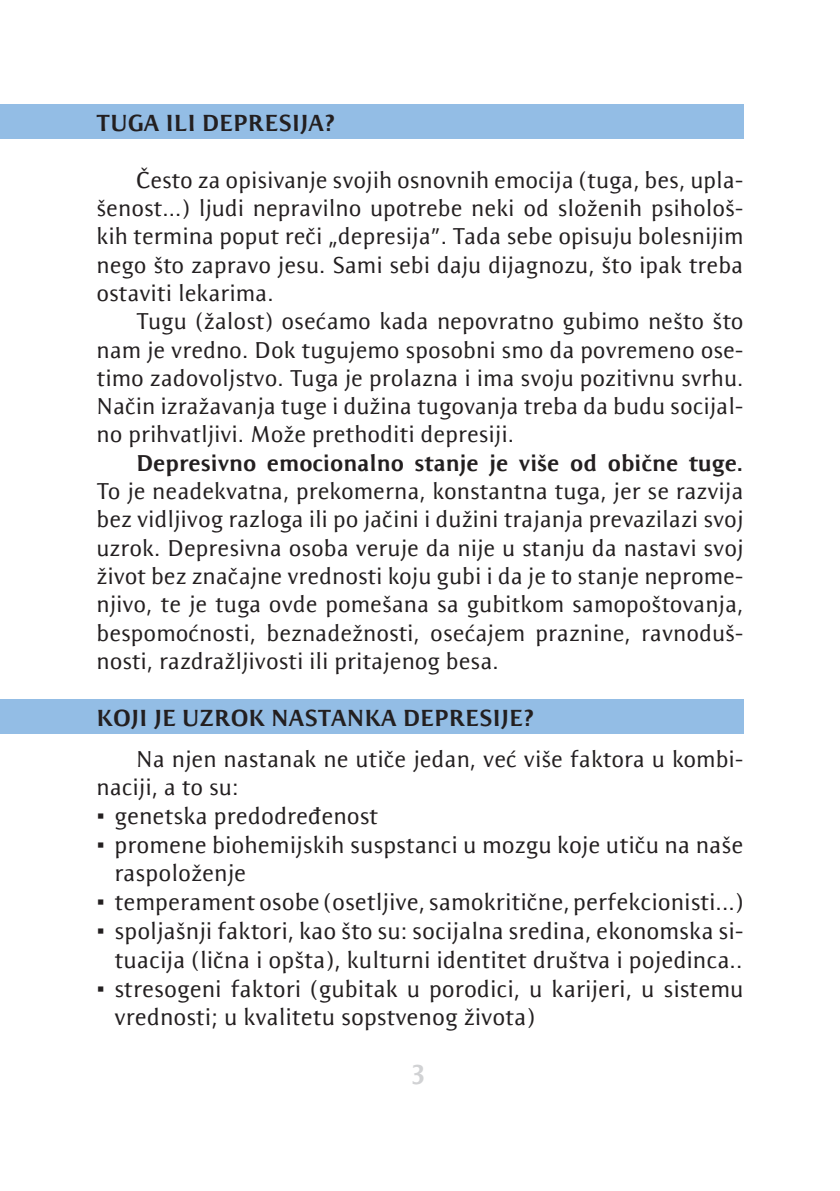
<style>
.page{position:relative;width:840px;height:1191px;background:#fff}
.page>*{position:absolute;margin:0;border:0;box-sizing:border-box;transform-origin:0 0}
.t1{font:700 28px "Resavska BG Sans";color:#d1d2d4}
.t2{font:24px/28.8px "Resavska BG Sans";color:#231f20}
.t3{font:700 24px "Resavska BG Sans";color:#231f20}
.t4{font:23.6px/28.4px "Resavska BG Sans";color:#231f20;text-align:justify}
.t5{font:700 23.6px "Resavska BG Sans";color:#231f20}
</style>
<div class="page">
<div style="left:0;top:104px;width:743px;height:34px;background:#93bde5"></div>
<div style="left:0;top:700px;width:743px;height:34px;background:#93bde5"></div>
<p class="t3" style="left:96px;top:109px;width:241px">TUGA ILI DEPRESIJA?</p>
<p class="t4" style="left:96px;top:165px;width:648px;text-indent:40px">Često za opisivanje svojih osnovnih emocija (tuga, bes, upla&shy;šenost...) ljudi nepravilno upotrebe neki od složenih psihološ&shy;kih termina poput reči „depresija”. Tada sebe opisuju bolesnijim nego što zapravo jesu. Sami sebi daju dijagnozu, što ipak treba ostaviti lekarima.</p>
<p class="t4" style="left:96px;top:307px;width:648px;text-indent:40px">Tugu (žalost) osećamo kada nepovratno gubimo nešto što nam je vredno. Dok tugujemo sposobni smo da povremeno ose&shy;timo zadovoljstvo. Tuga je prolazna i ima svoju pozitivnu svrhu.<br>Način izražavanja tuge i dužina tugovanja treba da budu socijal&shy;no prihvatljivi. Može prethoditi depresiji.</p>
<p class="t5" style="left:136px;top:449px;width:608px">Depresivno emocionalno stanje je više od obične tuge.</p>
<p class="t4" style="left:96px;top:477px;width:648px">To je neadekvatna, prekomerna, konstantna tuga, jer se razvija bez vidljivog razloga ili po jačini i dužini trajanja prevazilazi svoj uzrok. Depresivna osoba veruje da nije u stanju da nastavi svoj život bez značajne vrednosti koju gubi i da je to stanje neprome&shy;njivo, te je tuga ovde pomešana sa gubitkom samopoštovanja, bespomoćnosti, beznadežnosti, osećajem praznine, ravnoduš&shy;nosti, razdražljivosti ili pritajenog besa.</p>
<p class="t3" style="left:96px;top:704px;width:440px">KOJI JE UZROK NASTANKA DEPRESIJE?</p>
<p class="t4" style="left:96px;top:744px;width:648px;text-indent:40px">Na njen nastanak ne utiče jedan, već više faktora u kombi&shy;naciji, a to su:</p>
<p class="t2" style="left:96px;top:801px;width:283px">• genetska predodređenost</p>
<p class="t2" style="left:114px;top:830px;width:630px;text-indent:-18px">• promene biohemijskih suspstanci u mozgu koje utiču na naše raspoloženje</p>
<p class="t2" style="left:96px;top:887px;width:648px">• temperament osobe (osetljive, samokritične, perfekcionisti...)</p>
<p class="t2" style="left:96px;top:916px;width:648px;text-align:right">• spoljašnji faktori, kao što su: socijalna sredina, ekonomska si&shy;tuacija (lična i opšta), kulturni identitet društva i pojedinca..</p>
<p class="t2" style="left:114px;top:974px;width:630px;text-indent:-18px">• stresogeni faktori (gubitak u porodici, u karijeri, u sistemu vrednosti; u kvalitetu sopstvenog života)</p>
<p class="t1" style="left:409px;top:1058px;width:17px">3</p>
</div>
